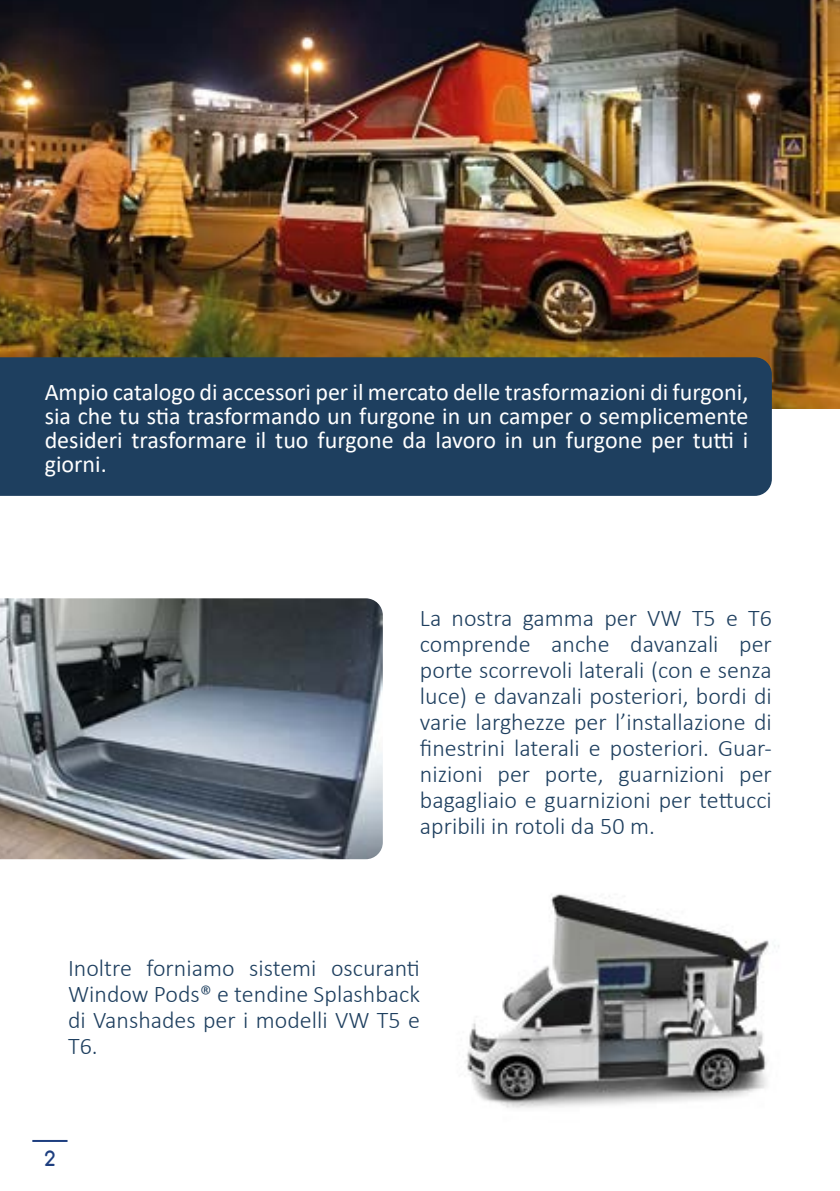
<style>
.page{position:relative;width:840px;height:1191px;background:#fff}
.page>*{position:absolute;margin:0;border:0;box-sizing:border-box;transform-origin:0 0}
.t1{font:300 24px/26px "Calibri";color:#1e3f5f;text-align:justify}
.t2{font:24px/24px "Calibri";color:#fff;text-align:justify}
.t3{font:700 20px "Comfortaa";color:#1d3e7f}
</style>
<div class="page">
<hr style="left:32px;top:1140px;width:35px;height:2px;background:#1d3e7f">
<img style="left:0;top:0;width:839px;height:408px">
<div style="left:0;top:357px;width:771px;height:139px;background:#1e3f5f"></div>
<img style="left:466px;top:894px;width:313px;height:214px">
<img style="left:0;top:598px;width:382px;height:261px">
<p class="t2" style="left:45px;top:379px;width:705px">Ampio catalogo di accessori per il mercato delle trasformazioni di furgoni, sia che tu stia trasformando un furgone in un camper o semplicemente desideri trasformare il tuo furgone da lavoro in un furgone per tutti i giorni.</p>
<p class="t1" style="left:420px;top:604px;width:353px">La nostra gamma per VW T5 e T6 comprende anche davanzali per porte scorrevoli laterali (con e senza luce) e davanzali posteriori, bordi di varie larghezze per l’installazione di finestrini laterali e posteriori. Guar&shy;nizioni per porte, guarnizioni per bagagliaio e guarnizioni per tettucci apribili in rotoli da 50 m.</p>
<p class="t1" style="left:68px;top:954px;width:353px">Inoltre forniamo sistemi oscuranti Window Pods® e tendine Splashback di Vanshades per i modelli VW T5 e T6.</p>
<p class="t3" style="left:44px;top:1145px;width:12px">2</p>
</div>
